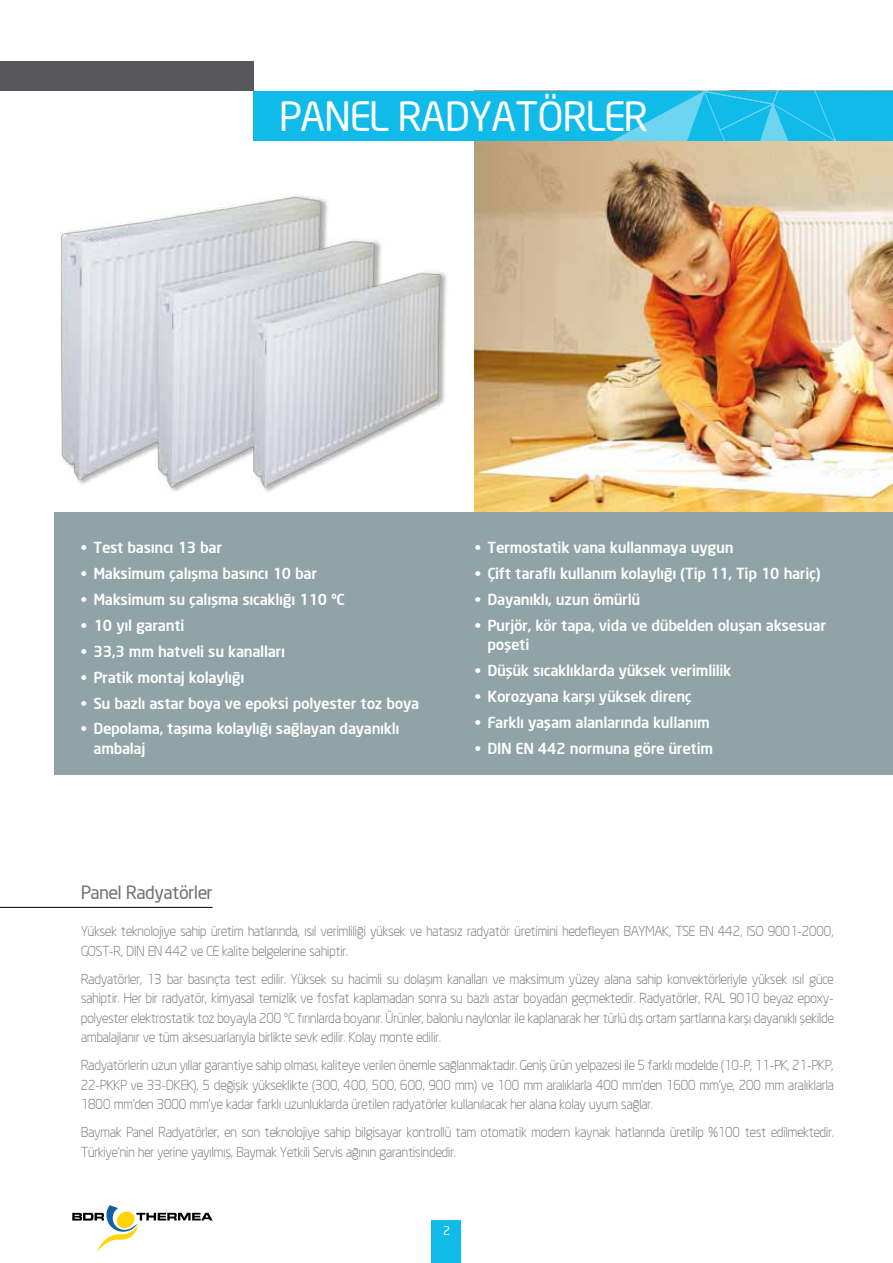
<style>
.page{position:relative;width:893px;height:1263px;background:#fff}
.page>*{position:absolute;margin:0;border:0;box-sizing:border-box;transform-origin:0 0}
.t1{font:39.75px "Neo Sans";color:#fff}
.t2{font:18px "Neo Sans";color:#707172}
.t3{font:500 15px/19.5px "Neo Sans";color:#fff}
.t4{font:300 13.5px/19.5px "Neo Sans";color:#707172}
.t5{font:12px "Neo Sans";color:#fff}
</style>
<div class="page">
<img style="left:474px;top:140px;width:419px;height:372px">
<img style="left:60px;top:195px;width:387px;height:297px">
<hr style="left:0;top:907px;width:213px;height:1px;background:#000">
<div style="left:0;top:61px;width:254px;height:30px;background:#58585a"></div>
<div style="left:254px;top:91px;width:639px;height:49px;background:#10bae9"></div>
<svg style="left:614px;top:91px;width:222px;height:49px"></svg>
<div style="left:54px;top:512px;width:839px;height:263px;background:#90a3a6"></div>
<svg style="left:72px;top:1205px;width:141px;height:47px"></svg>
<div style="left:432px;top:1221px;width:29px;height:42px;background:#10bae9"></div>
<h1 class="t1" style="left:279px;top:92px;width:369px">PANEL RADYATÖRLER</h1>
<p class="t3" style="left:81px;top:538px;width:143px">• Test basıncı 13 bar</p>
<p class="t3" style="left:81px;top:563px;width:238px">• Maksimum çalışma basıncı 10 bar</p>
<p class="t3" style="left:81px;top:589px;width:265px">• Maksimum su çalışma sıcaklığı 110 ºC</p>
<p class="t3" style="left:81px;top:615px;width:105px">• 10 yıl garanti</p>
<p class="t3" style="left:81px;top:641px;width:205px">• 33,3 mm hatveli su kanalları</p>
<p class="t3" style="left:81px;top:667px;width:165px">• Pratik montaj kolaylığı</p>
<p class="t3" style="left:81px;top:693px;width:340px">• Su bazlı astar boya ve epoksi polyester toz boya</p>
<p class="t3" style="left:94px;top:719px;width:307px;text-indent:-13px">• Depolama, taşıma kolaylığı sağlayan dayanıklı ambalaj</p>
<p class="t3" style="left:475px;top:538px;width:260px">• Termostatik vana kullanmaya uygun</p>
<p class="t3" style="left:475px;top:563px;width:347px">• Çift taraflı kullanım kolaylığı (Tip 11, Tip 10 hariç)</p>
<p class="t3" style="left:475px;top:589px;width:167px">• Dayanıklı, uzun ömürlü</p>
<p class="t3" style="left:487px;top:615px;width:340px;text-indent:-13px">• Purjör, kör tapa, vida ve dübelden oluşan aksesuar poşeti</p>
<p class="t3" style="left:475px;top:661px;width:258px">• Düşük sıcaklıklarda yüksek verimlilik</p>
<p class="t3" style="left:475px;top:686px;width:218px">• Korozyana karşı yüksek direnç</p>
<p class="t3" style="left:475px;top:712px;width:236px">• Farklı yaşam alanlarında kullanım</p>
<p class="t3" style="left:475px;top:738px;width:240px">• DIN EN 442 normuna göre üretim</p>
<h2 class="t2" style="left:81px;top:882px;width:133px">Panel Radyatörler</h2>
<p class="t4" style="left:81px;top:921px;width:754px">Yüksek teknolojiye sahip üretim hatlarında, ısıl verimliliği yüksek ve hatasız radyatör üretimini hedefleyen BAYMAK, TSE EN 442, ISO 9001-2000,<br>GOST-R, DIN EN 442 ve CE kalite belgelerine sahiptir.</p>
<p class="t4" style="left:81px;top:969px;width:754px;text-align:justify">Radyatörler, 13 bar basınçta test edilir. Yüksek su hacimli su dolaşım kanalları ve maksimum yüzey alana sahip konvektörleriyle yüksek ısıl güce sahiptir. Her bir radyatör, kimyasal temizlik ve fosfat kaplamadan sonra su bazlı astar boyadan geçmektedir. Radyatörler, RAL 9010 beyaz epoxy&shy;polyester elektrostatik toz boyayla 200 ºC fırınlarda boyanır. Ürünler, balonlu naylonlar ile kaplanarak her türlü dış ortam şartlarına karşı dayanıklı şekilde ambalajlanır ve tüm aksesuarlarıyla birlikte sevk edilir. Kolay monte edilir.</p>
<p class="t4" style="left:81px;top:1055px;width:754px;text-align:justify">Radyatörlerin uzun yıllar garantiye sahip olması, kaliteye verilen önemle sağlanmaktadır. Geniş ürün yelpazesi ile 5 farklı modelde (10-P, 11-PK, 21-PKP, 22-PKKP ve 33-DKEK), 5 değişik yükseklikte (300, 400, 500, 600, 900 mm) ve 100 mm aralıklarla 400 mm’den 1600 mm’ye, 200 mm aralıklarla 1800 mm’den 3000 mm’ye kadar farklı uzunluklarda üretilen radyatörler kullanılacak her alana kolay uyum sağlar.</p>
<p class="t4" style="left:81px;top:1122px;width:754px">Baymak Panel Radyatörler, en son teknolojiye sahip bilgisayar kontrollü tam otomatik modern kaynak hatlarında üretilip %100 test edilmektedir.<br>Türkiye’nin her yerine yayılmış, Baymak Yetkili Servis ağının garantisindedir.</p>
<p class="t5" style="left:443px;top:1223px;width:8px">2</p>
</div>
